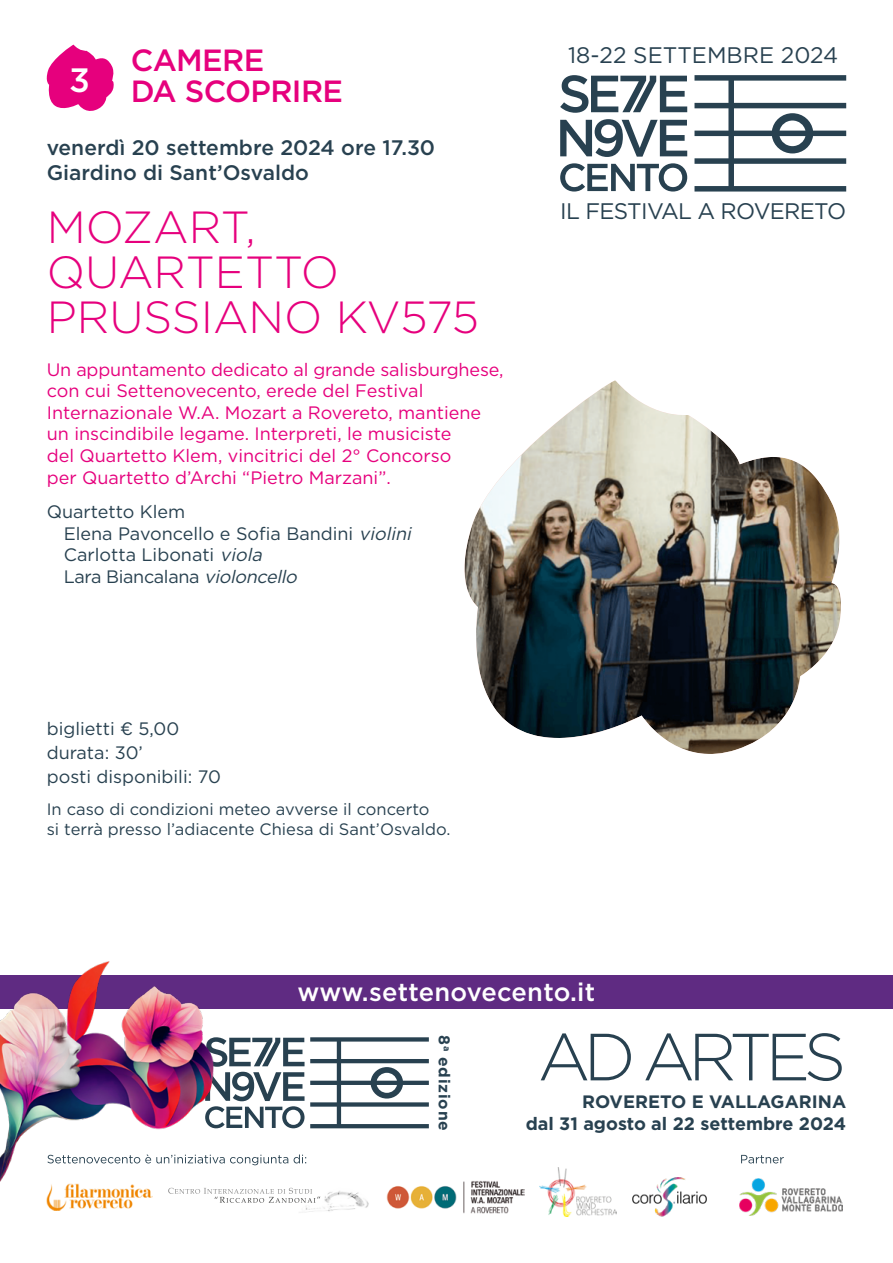
<style>
.page{position:relative;width:893px;height:1263px;background:#fff}
.page>*{position:absolute;margin:0;border:0;box-sizing:border-box;transform-origin:0 0}
.t1{font:300 66.6px "Gotham";letter-spacing:-.1em;color:#284150}
.t2{font:300 45px/45px "Gotham";color:#e6007d}
.t3{font:500 33.75px "Gotham";color:#fff}
.t4{font:500 30.6px/30.6px "Gotham";letter-spacing:-.02em;color:#e6007d}
.t5{font:500 25.5px "Gotham";letter-spacing:.01em;color:#fff}
.t6{font:22.5px "Gotham";letter-spacing:-.03em;color:#284150}
.t7{font:22.5px "Gotham";color:#284150}
.t8{font:500 21px/25.2px "Gotham";color:#284150}
.t9{font:18px/21.6px "Gotham";color:#e6007d}
.t10{font:18px/21.6px "Gotham";color:#284150}
.t11{font:700 18px/22px "Gotham";color:#284150;text-align:right}
.t12{font:16.5px/19.8px "Gotham";color:#284150}
.t13{font:700 15.75px "Gotham";letter-spacing:.05em;color:#284150}
.s1{font-style:italic}
</style>
<div class="page">
<svg style="left:224px;top:1154px;width:82px;height:11px"></svg>
<img style="left:47px;top:1191px;width:106px;height:19px">
<img style="left:387px;top:1180px;width:137px;height:33px">
<img style="left:299px;top:1191px;width:70px;height:22px">
<svg style="left:168px;top:1188px;width:152px;height:15px"></svg>
<img style="left:540px;top:1167px;width:77px;height:49px">
<img style="left:632px;top:1177px;width:75px;height:39px">
<img style="left:740px;top:1179px;width:102px;height:36px">
<svg style="left:741px;top:1155px;width:43px;height:8px"></svg>
<svg style="left:694px;top:75px;width:152px;height:117px"></svg>
<svg style="left:560px;top:163px;width:127px;height:29px"></svg>
<svg style="left:560px;top:119px;width:127px;height:38px"></svg>
<svg style="left:560px;top:75px;width:127px;height:38px"></svg>
<div style="left:0;top:975px;width:893px;height:33px;background:#5f2b82"></div>
<svg style="left:224px;top:1037px;width:205px;height:91px"></svg>
<img style="left:0;top:961px;width:224px;height:230px">
<svg style="left:464px;top:380px;width:377px;height:374px"></svg>
<svg style="left:46px;top:45px;width:68px;height:66px"></svg>
<h3 class="t4" style="left:131px;top:45px;width:214px">CAMERE<br>DA SCOPRIRE</h3>
<p class="t8" style="left:47px;top:135px;width:390px">venerdì 20 settembre 2024 ore 17.30<br>Giardino di Sant’Osvaldo</p>
<h2 class="t2" style="left:47px;top:203px;width:434px">MOZART,<br>QUARTETTO<br>PRUSSIANO KV575</h2>
<p class="t9" style="left:47px;top:358px;width:458px">Un appuntamento dedicato al grande salisburghese, con cui Settenovecento, erede del Festival Internazionale W.A. Mozart a Rovereto, mantiene un inscindibile legame. Interpreti, le musiciste<br>del Quartetto Klem, vincitrici del 2° Concorso<br>per Quartetto d’Archi “Pietro Marzani”.</p>
<p class="t10" style="left:64px;top:500px;width:353px;text-indent:-17px">Quartetto Klem<br>Elena Pavoncello e Sofia Bandini <span class="s1">violini<br></span>Carlotta Libonati <span class="s1">viola<br></span>Lara Biancalana <span class="s1">violoncello</span></p>
<h3 class="t3" style="left:69px;top:58px;width:22px">3</h3>
<p class="t10" style="left:47px;top:716px;width:176px;line-height:24px">biglietti € 5,00 durata: 30’<br>posti disponibili: 70</p>
<p class="t12" style="left:47px;top:799px;width:405px">In caso di condizioni meteo avverse il concerto<br>si terrà presso l’adiacente Chiesa di Sant’Osvaldo.</p>
<p class="t7" style="left:568px;top:40px;width:272px">18-22 SETTEMBRE 2024</p>
<p class="t6" style="left:560px;top:196px;width:287px">IL FESTIVAL A ROVERETO</p>
<h3 class="t5" style="left:298px;top:975px;width:299px">www.settenovecento.it</h3>
<p class="t13" style="left:455px;top:1035px;width:97px;rotate:90deg">8<sup>a</sup> edizione</p>
<h1 class="t1" style="left:538px;top:1015px;width:310px">AD ARTES</h1>
<p class="t11" style="left:526px;top:1090px;width:322px">ROVERETO E VALLAGARINA<br>dal 31 agosto al 22 settembre 2024</p>
</div>
